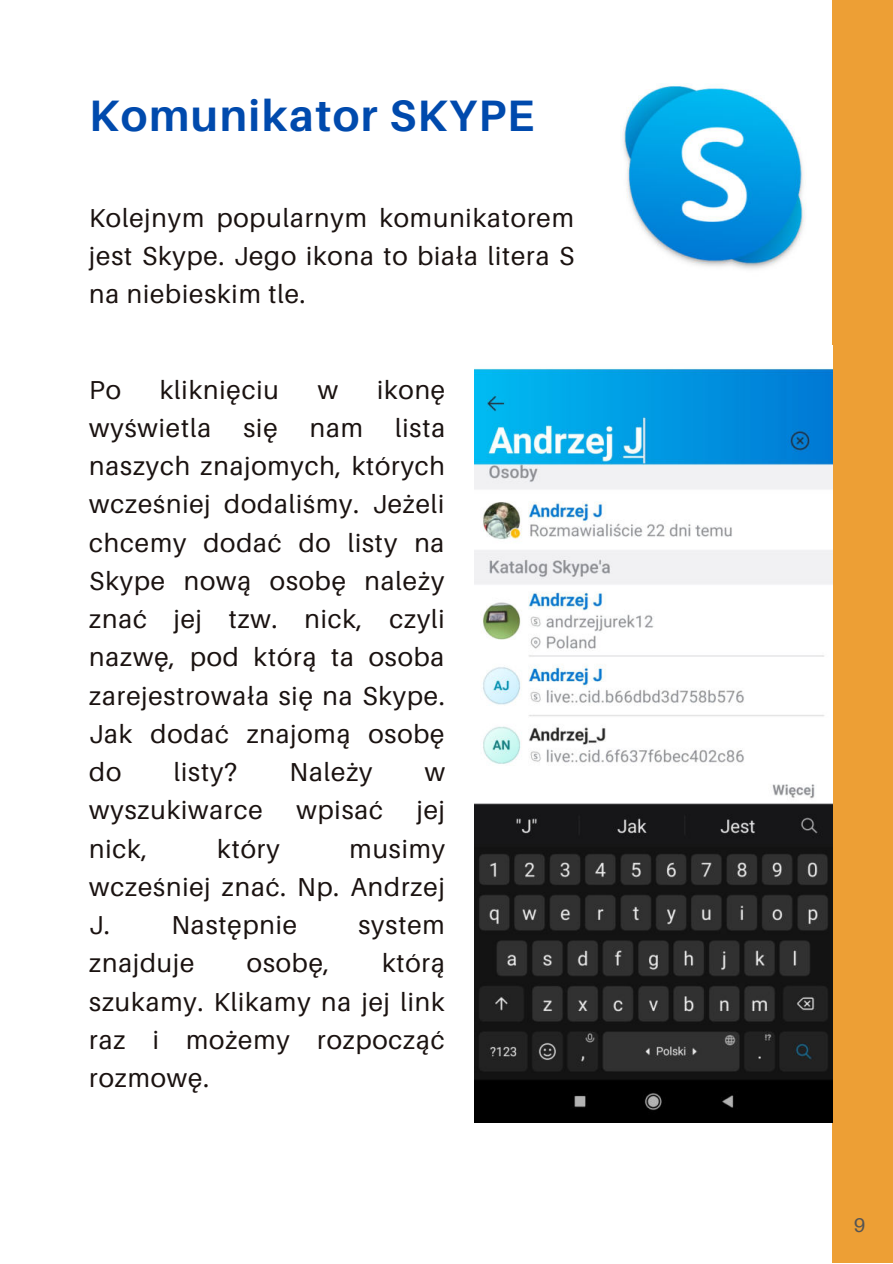
<style>
.page{position:relative;width:893px;height:1264px;background:#fff}
.page>*{position:absolute;margin:0;border:0;box-sizing:border-box;transform-origin:0 0}
.t1{font:700 43.95px "Aileron";letter-spacing:.035em;color:#004aad}
.t2{font:25.95px/38.2px "Aileron";letter-spacing:.035em;color:#1a1210;text-align:justify}
.t3{font:19.8px "Aileron";color:#545454}
</style>
<div class="page">
<img style="left:622px;top:85px;width:183px;height:184px">
<div style="left:832px;top:0;width:60px;height:1262px;background:#ed9f35"></div>
<img style="left:474px;top:368px;width:358px;height:754px">
<h1 class="t1" style="left:89px;top:91px;width:446px">Komunikator SKYPE</h1>
<p class="t2" style="left:89px;top:199px;width:486px">Kolejnym popularnym komunikatorem jest Skype. Jego ikona to biała litera S na niebieskim tle.</p>
<p class="t2" style="left:89px;top:371px;width:357px;text-indent:288px">ikonę wyświetla się nam lista naszych znajomych, których wcześniej dodaliśmy. Jeżeli chcemy dodać do listy na Skype nową osobę należy znać jej tzw. nick, czyli nazwę, pod którą ta osoba zarejestrowała się na Skype.<br>Jak dodać znajomą osobę do</p>
<p class="t2" style="left:89px;top:371px;width:33px">Po</p>
<p class="t2" style="left:160px;top:371px;width:120px">kliknięciu</p>
<p class="t2" style="left:318px;top:371px;width:22px">w</p>
<p class="t2" style="left:174px;top:753px;width:65px">listy?</p>
<p class="t2" style="left:289px;top:753px;width:84px">Należy</p>
<p class="t2" style="left:425px;top:753px;width:22px">w</p>
<p class="t2" style="left:89px;top:791px;width:175px">wyszukiwarce</p>
<p class="t2" style="left:296px;top:791px;width:88px">wpisać</p>
<p class="t2" style="left:417px;top:791px;width:30px">jej</p>
<p class="t2" style="left:89px;top:829px;width:60px">nick,</p>
<p class="t2" style="left:217px;top:829px;width:64px">który</p>
<p class="t2" style="left:89px;top:829px;width:357px;text-indent:260px">musimy wcześniej znać. Np. Andrzej J. Następnie</p>
<p class="t2" style="left:358px;top:906px;width:88px">system</p>
<p class="t2" style="left:89px;top:944px;width:107px">znajduje</p>
<p class="t2" style="left:247px;top:944px;width:84px">osobę,</p>
<p class="t2" style="left:89px;top:944px;width:357px;text-indent:293px">którą szukamy. Klikamy na jej link raz i możemy rozpocząć rozmowę.</p>
<p class="t3" style="left:853px;top:1214px;width:13px">9</p>
</div>
